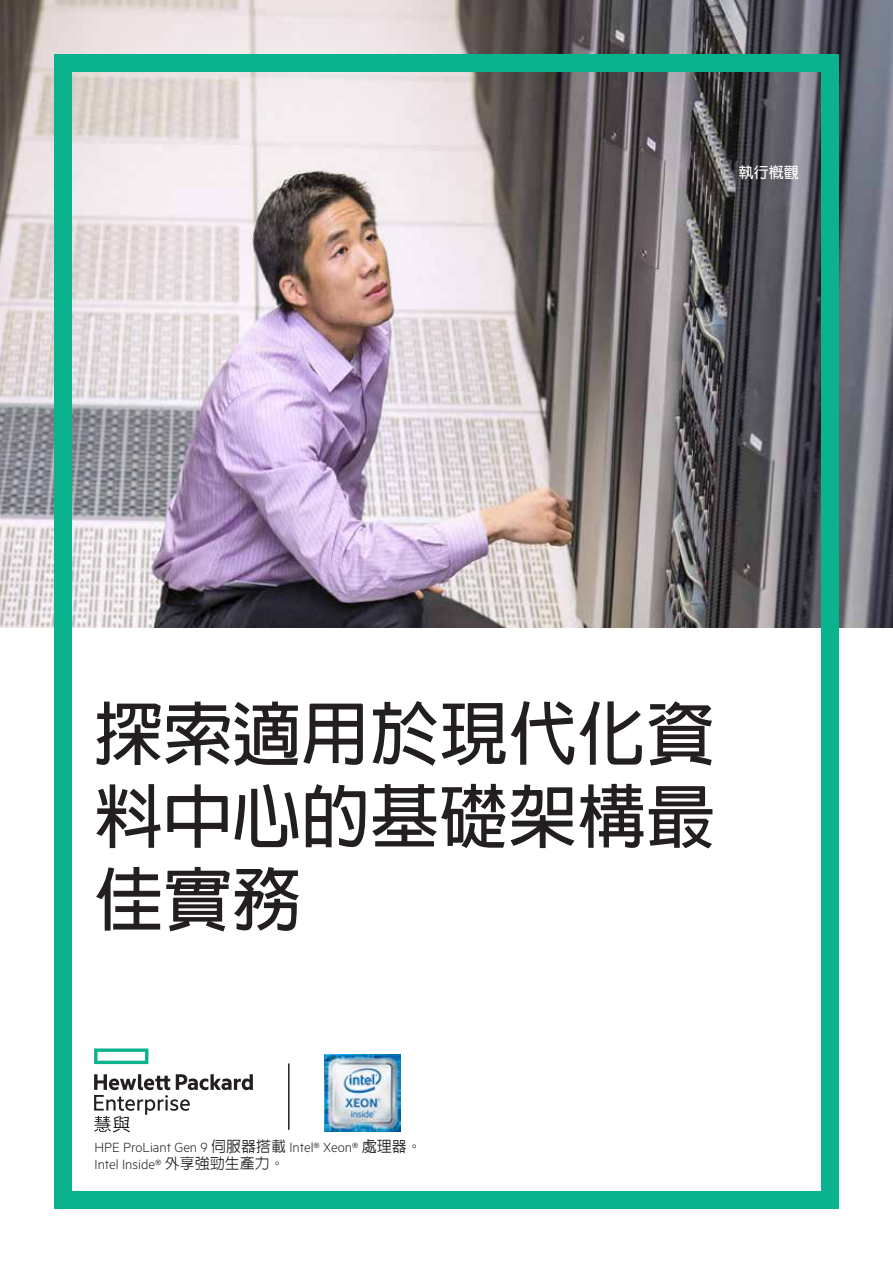
<style>
.page{position:relative;width:893px;height:1263px;background:#fff}
.page>*{position:absolute;margin:0;border:0;box-sizing:border-box;transform-origin:0 0}
.Headline_MetricHPE_B{font:700 69px/82.8px "Lin Gothic";color:#231f20;text-align:justify}
.Body_text_MetricHPE{font:300 15px/17.2px "Metric";color:#231f20}
.Descriptor_MetricHPE{font:700 15px "Lin Gothic";color:#fff}
.s1{font-family:"Lin Gothic";font-weight:500}
</style>
<div class="page">
<img style="left:0;top:0;width:893px;height:628px">
<div style="left:54px;top:54px;width:785px;height:1155px;border:18px solid #0ab38d"></div>
<img style="left:324px;top:1054px;width:77px;height:77px">
<svg style="left:94px;top:1048px;width:54px;height:16px"></svg>
<svg style="left:94px;top:1074px;width:159px;height:58px"></svg>
<hr style="left:288px;top:1063px;width:2px;height:67px;background:#231f20">
<p class="Descriptor_MetricHPE" style="left:739px;top:164px;width:62px">執行概觀</p>
<p class="Headline_MetricHPE_B" style="left:94px;top:692px;width:622px">探索適用於現代化資料中心的基礎架構最佳實務</p>
<p class="Body_text_MetricHPE" style="left:95px;top:1138px;width:329px">HPE ProLiant Gen 9 <span class="s1">伺服器搭載</span> Intel® Xeon® <span class="s1">處理器。<br></span>Intel Inside® <span class="s1">外享強勁生產力。</span></p>
</div>
